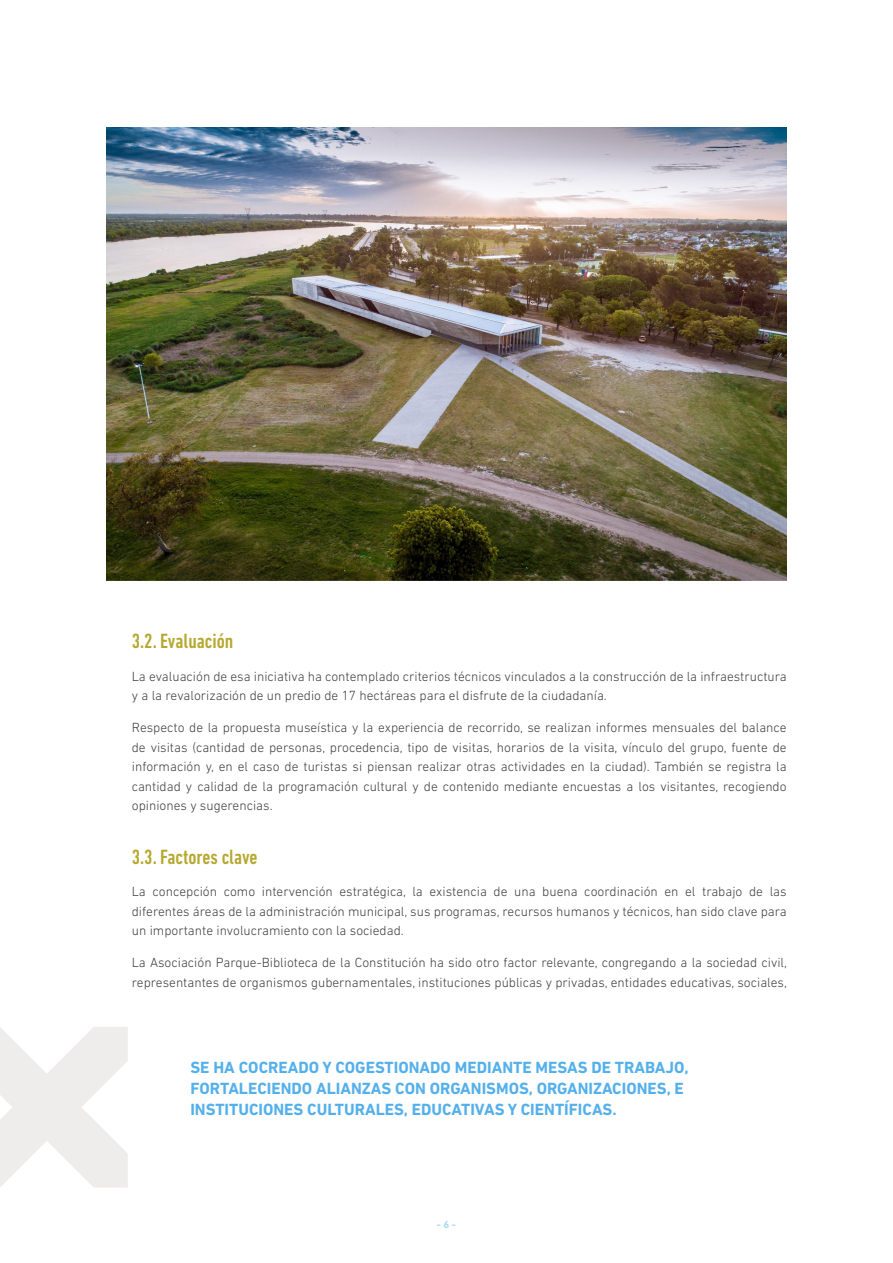
<style>
.page{position:relative;width:893px;height:1263px;background:#fff}
.page>*{position:absolute;margin:0;border:0;box-sizing:border-box;transform-origin:0 0}
.Titular_1_1{font:500 condensed 21px "DIN Next LT Pro";color:#b6a82e}
.DESTACATS{font:700 16.5px/21px "DIN Next LT Pro";color:#54b0eb}
.Text_Base{font:300 13.5px/19.5px "DIN Next LT Pro";color:#3e3e3f}
.num_pg{font:700 10.5px "DIN Next LT Pro";color:#aad7f5}
</style>
<div class="page">
<img style="left:106px;top:128px;width:681px;height:453px">
<svg style="left:0;top:1027px;width:128px;height:161px"></svg>
<p class="Titular_1_1" style="left:132px;top:629px;width:103px">3.2. Evaluación</p>
<p class="Text_Base" style="left:132px;top:666px;width:656px">La evaluación de esa iniciativa ha contemplado criterios técnicos vinculados a la construcción de la infraestructura y a la revalorización de un predio de 17 hectáreas para el disfrute de la ciudadanía.</p>
<p class="Text_Base" style="left:132px;top:718px;width:656px;text-align:justify">Respecto de la propuesta museística y la experiencia de recorrido, se realizan informes mensuales del balance de visitas (cantidad de personas, procedencia, tipo de visitas, horarios de la visita, vínculo del grupo, fuente de información y, en el caso de turistas si piensan realizar otras actividades en la ciudad). También se registra la cantidad y calidad de la programación cultural y de contenido mediante encuestas a los visitantes, recogiendo opiniones y sugerencias.</p>
<p class="Titular_1_1" style="left:132px;top:845px;width:127px">3.3. Factores clave</p>
<p class="Text_Base" style="left:132px;top:882px;width:656px;text-align:justify">La concepción como intervención estratégica, la existencia de una buena coordinación en el trabajo de las diferentes áreas de la administración municipal, sus programas, recursos humanos y técnicos, han sido clave para un importante involucramiento con la sociedad.</p>
<p class="Text_Base" style="left:132px;top:953px;width:657px">La Asociación Parque-Biblioteca de la Constitución ha sido otro factor relevante, congregando a la sociedad civil, representantes de organismos gubernamentales, instituciones públicas y privadas, entidades educativas, sociales,</p>
<p class="DESTACATS" style="left:190px;top:1057px;width:500px">SE HA COCREADO Y COGESTIONADO MEDIANTE MESAS DE TRABAJO,<br>FORTALECIENDO ALIANZAS CON ORGANISMOS, ORGANIZACIONES, E<br>INSTITUCIONES CULTURALES, EDUCATIVAS Y CIENTÍFICAS.</p>
<p class="num_pg" style="left:437px;top:1218px;width:21px">- 6 -</p>
</div>
